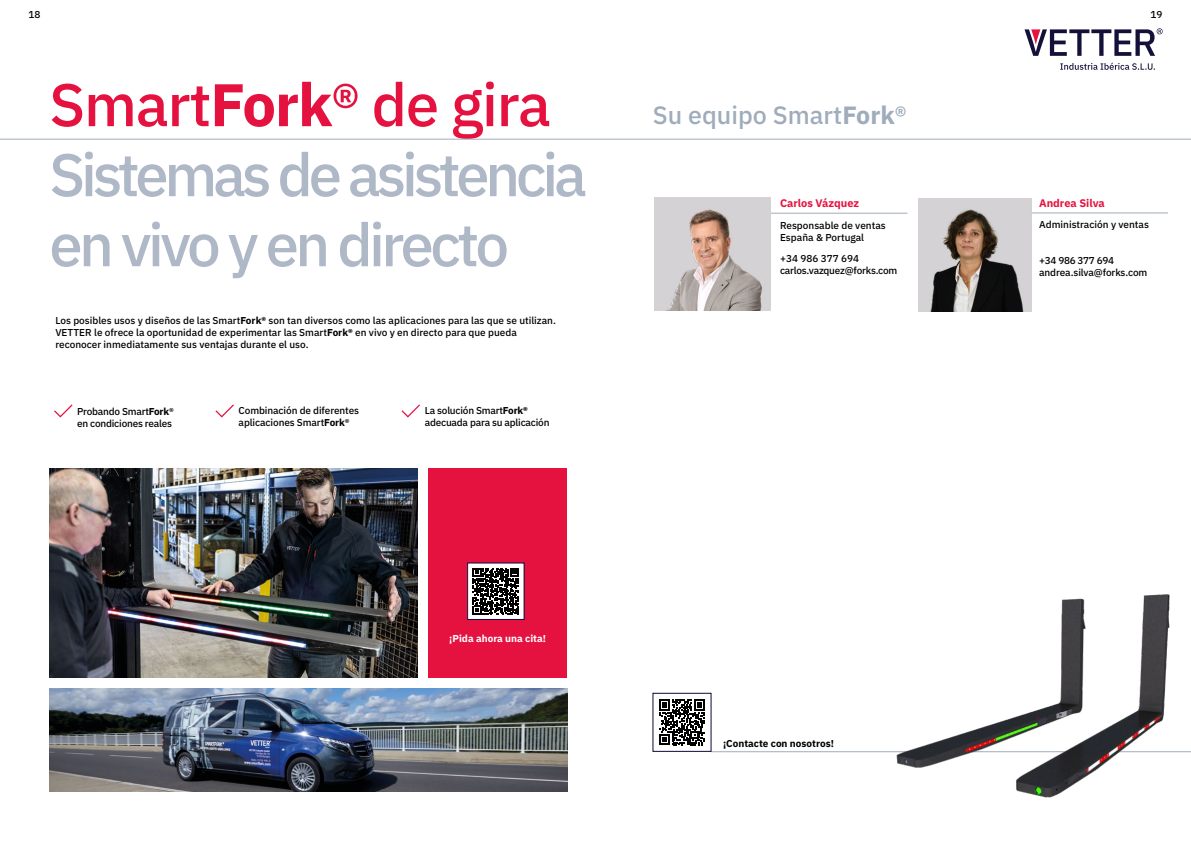
<style>
.page{position:relative;width:1191px;height:842px;background:#fff}
.page>*{position:absolute;margin:0;border:0;box-sizing:border-box;transform-origin:0 0}
.t1{font:500 60px/70px "IBM Plex Sans";letter-spacing:-.07em;color:#aeb8c7}
.t2{font:500 25px "IBM Plex Sans";color:#9facbc}
.t3{font:700 11px "IBM Plex Sans";color:#e51240}
.t4{font:500 10px/12px "IBM Plex Sans";color:#000}
.t5{font:500 10px/12px "IBM Plex Sans";letter-spacing:-.02em;color:#000}
.t6{font:700 10px "IBM Plex Sans";color:#000}
.t7{font:700 10px "IBM Plex Sans";color:#fff}
.s1{color:#e51240}
.s2{font-weight:700;color:#e51240}
.s3{font-weight:700}
</style>
<div class="page">
<img style="left:49px;top:689px;width:518px;height:102px">
<div style="left:428px;top:469px;width:139px;height:209px;background:#e51240"></div>
<img style="left:49px;top:469px;width:369px;height:209px">
<hr style="left:0;top:139px;width:1191px;height:1px;background:#9facbc">
<div style="left:467px;top:563px;width:57px;height:56px;background:#fff"></div>
<svg style="left:472px;top:568px;width:47px;height:46px"></svg>
<div style="left:467px;top:563px;width:57px;height:57px;border:1px solid #0c0839"></div>
<img style="left:918px;top:198px;width:114px;height:113px">
<img style="left:654px;top:197px;width:117px;height:113px">
<hr style="left:771px;top:213px;width:135px;height:1px;background:#9facbc">
<hr style="left:1032px;top:213px;width:135px;height:1px;background:#9facbc">
<hr style="left:711px;top:751px;width:480px;height:1px;background:#9facbc">
<svg style="left:659px;top:699px;width:46px;height:46px"></svg>
<svg style="left:54px;top:404px;width:19px;height:14px"></svg>
<svg style="left:215px;top:404px;width:19px;height:14px"></svg>
<svg style="left:401px;top:404px;width:19px;height:14px"></svg>
<svg style="left:1060px;top:63px;width:95px;height:7px"></svg>
<svg style="left:1024px;top:28px;width:138px;height:28px"></svg>
<img style="left:845px;top:594px;width:346px;height:204px">
<p class="t4" style="left:28px;top:8px;width:13px">18</p>
<p class="t4" style="left:1150px;top:8px;width:13px">19</p>
<h1 class="t1" style="left:49px;top:65px;width:539px"><span class="s1">Smart</span><span class="s2">Fork</span><span class="s1">® de gira<br></span>Sistemas de asistencia en vivo y en directo</h1>
<p class="t4" style="left:55px;top:313px;width:502px">Los posibles usos y diseños de las Smart<span class="s3">Fork®</span> son tan diversos como las aplicaciones para las que se utilizan.<br>VETTER le ofrece la oportunidad de experimentar las Smart<span class="s3">Fork®</span> en vivo y en directo para que pueda reconocer inmediatamente sus ventajas durante el uso.</p>
<p class="t5" style="left:77px;top:404px;width:98px">Probando Smart<span class="s3">Fork</span>® en condiciones reales</p>
<p class="t4" style="left:239px;top:404px;width:122px">Combinación de diferentes aplicaciones Smart<span class="s3">Fork</span>®</p>
<p class="t5" style="left:425px;top:404px;width:126px">La solución Smart<span class="s3">Fork® </span>adecuada para su aplicación</p>
<h2 class="t2" style="left:653px;top:96px;width:255px">Su equipo Smart<span class="s3">Fork</span>®</h2>
<p class="t3" style="left:780px;top:194px;width:81px">Carlos Vázquez</p>
<p class="t3" style="left:1039px;top:194px;width:67px">Andrea Silva</p>
<p class="t4" style="left:780px;top:219px;width:107px">Responsable de ventas<br>España &amp; Portugal</p>
<p class="t5" style="left:780px;top:251px;width:119px">+34 986 377 694 carlos.vazquez@forks.com</p>
<p class="t4" style="left:1039px;top:218px;width:111px">Administración y ventas</p>
<p class="t4" style="left:1039px;top:254px;width:110px">+34 986 377 694 andrea.silva@forks.com</p>
<p class="t7" style="left:449px;top:630px;width:98px">¡Pida ahora una cita!</p>
<p class="t6" style="left:723px;top:735px;width:112px">¡Contacte con nosotros!</p>
</div>
